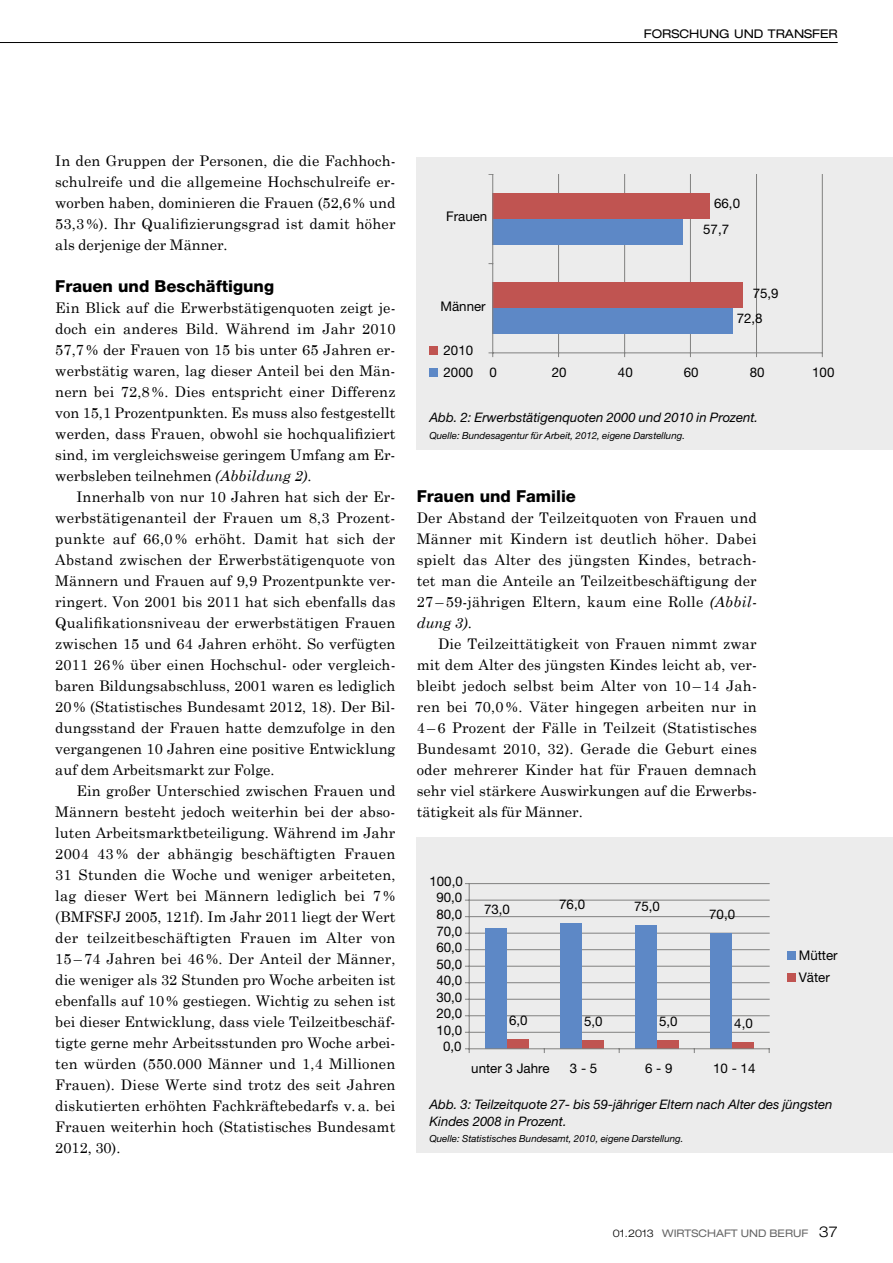
<style>
.page{position:relative;width:893px;height:1263px;background:#fff}
.page>*{position:absolute;margin:0;border:0;box-sizing:border-box;transform-origin:0 0}
.t1{font:800 16.5px "Helvetica Neue";color:#000}
.t2{font:14.7px/21px "Century Schoolbook";letter-spacing:.01em;color:#000;text-align:justify}
.t3{font:13.35px/21.9px "Helvetica Neue";color:#000}
.t4{font:italic 13.2px/16.5px "Helvetica Neue";color:#000}
.t5{font:expanded 12px "Helvetica Neue";color:#000}
.t6{font:expanded 10.5px "Helvetica Neue";color:#676767}
.t7{font:italic 9.75px "Helvetica Neue";color:#000}
.s1{font-style:italic}
.s2{font-weight:300;color:#000}
.s3{font-weight:300;font-size:15px;color:#000}
</style>
<div class="page">
<hr style="left:0;top:42px;width:838px;height:1px;background:#000">
<div style="left:417px;top:157px;width:476px;height:292px;background:#ececec"></div>
<div style="left:417px;top:838px;width:476px;height:315px;background:#ececec"></div>
<hr style="left:558px;top:174px;width:1px;height:179px;background:#818180">
<hr style="left:624px;top:174px;width:1px;height:179px;background:#818180">
<hr style="left:690px;top:174px;width:1px;height:179px;background:#818180">
<hr style="left:756px;top:174px;width:1px;height:179px;background:#818180">
<hr style="left:822px;top:174px;width:1px;height:179px;background:#818180">
<div style="left:493px;top:308px;width:240px;height:26px;background:#5d88c6"></div>
<div style="left:493px;top:219px;width:190px;height:25px;background:#5d88c6"></div>
<div style="left:493px;top:283px;width:250px;height:25px;background:#c05451"></div>
<div style="left:493px;top:194px;width:217px;height:25px;background:#c05451"></div>
<hr style="left:493px;top:353px;width:329px;height:1px;background:#818180">
<hr style="left:492px;top:174px;width:1px;height:179px;background:#818180">
<div style="left:429px;top:346px;width:9px;height:9px;background:#c05451"></div>
<div style="left:429px;top:368px;width:9px;height:9px;background:#5d88c6"></div>
<hr style="left:469px;top:1032px;width:300px;height:1px;background:#818180">
<hr style="left:469px;top:1015px;width:300px;height:1px;background:#818180">
<hr style="left:469px;top:999px;width:300px;height:1px;background:#818180">
<hr style="left:469px;top:982px;width:300px;height:1px;background:#818180">
<hr style="left:469px;top:966px;width:300px;height:1px;background:#818180">
<hr style="left:469px;top:949px;width:300px;height:1px;background:#818180">
<hr style="left:469px;top:933px;width:300px;height:1px;background:#818180">
<hr style="left:469px;top:916px;width:300px;height:1px;background:#818180">
<hr style="left:469px;top:900px;width:300px;height:1px;background:#818180">
<hr style="left:469px;top:883px;width:300px;height:1px;background:#818180">
<div style="left:485px;top:928px;width:22px;height:121px;background:#5d88c6"></div>
<div style="left:560px;top:923px;width:22px;height:126px;background:#5d88c6"></div>
<div style="left:635px;top:925px;width:22px;height:124px;background:#5d88c6"></div>
<div style="left:710px;top:933px;width:22px;height:116px;background:#5d88c6"></div>
<div style="left:507px;top:1039px;width:21px;height:10px;background:#c05451"></div>
<div style="left:582px;top:1040px;width:21px;height:9px;background:#c05451"></div>
<div style="left:657px;top:1040px;width:21px;height:9px;background:#c05451"></div>
<div style="left:732px;top:1042px;width:21px;height:7px;background:#c05451"></div>
<hr style="left:469px;top:884px;width:1px;height:165px;background:#818180">
<hr style="left:469px;top:1048px;width:300px;height:1px;background:#818180">
<svg style="left:465px;top:1048px;width:5px;height:4px"></svg>
<div style="left:787px;top:951px;width:9px;height:9px;background:#5d88c6"></div>
<div style="left:787px;top:973px;width:9px;height:9px;background:#c05451"></div>
<p class="t5" style="left:644px;top:27px;width:195px">FORSCHUNG UND TRANSFER</p>
<p class="t2" style="left:55px;top:150px;width:342px">In den Gruppen der Personen, die die Fachhoch&shy;schulreife und die allgemeine Hochschulreife er&shy;worben haben, dominieren die Frauen (52,6% und 53,3 %). Ihr Qualifizierungsgrad ist damit höher als derjenige der Männer.</p>
<p class="t1" style="left:55px;top:276px;width:220px">Frauen und Beschäftigung</p>
<p class="t2" style="left:55px;top:297px;width:342px">Ein Blick auf die Erwerbstätigenquoten zeigt je&shy;doch ein anderes Bild. Während im Jahr 2010<br>57,7 % der Frauen von 15 bis unter 65 Jahren er&shy;werbstätig waren, lag dieser Anteil bei den Män&shy;nern bei 72,8 %. Dies entspricht einer Differenz von 15,1 Prozentpunkten. Es muss also festgestellt werden, dass Frauen, obwohl sie hochqualifiziert sind, im vergleichsweise geringem Umfang am Er&shy;werbsleben teilnehmen <span class="s1">(Abbildung 2)</span>.</p>
<p class="t2" style="left:55px;top:486px;width:342px;text-indent:21px">Innerhalb von nur 10 Jahren hat sich der Er&shy;werbstätigenanteil der Frauen um 8,3 Prozent&shy;punkte auf 66,0 % erhöht. Damit hat sich der Abstand zwischen der Erwerbstätigenquote von Männern und Frauen auf 9,9 Prozentpunkte ver&shy;ringert. Von 2001 bis 2011 hat sich ebenfalls das Qualifikationsniveau der erwerbstätigen Frauen zwischen 15 und 64 Jahren erhöht. So verfügten 2011 26 % über einen Hochschul- oder vergleich&shy;baren Bildungsabschluss, 2001 waren es lediglich 20% (Statistisches Bundesamt 2012, 18). Der Bil&shy;dungsstand der Frauen hatte demzufolge in den vergangenen 10 Jahren eine positive Entwicklung auf dem Arbeitsmarkt zur Folge.</p>
<p class="t2" style="left:55px;top:780px;width:342px;text-align:left;text-indent:21px">Ein großer Unterschied zwischen Frauen und Männern besteht jedoch weiterhin bei der abso&shy;luten Arbeitsmarktbeteiligung. Während im Jahr 2004 43 % der abhängig beschäftigten Frauen 31 Stunden die Woche und weniger arbeiteten, lag dieser Wert bei Männern lediglich bei 7 % (BMFSFJ 2005, 121f). Im Jahr 2011 liegt der Wert der teilzeitbeschäftigten Frauen im Alter von 15 – 74 Jahren bei 46 %. Der Anteil der Männer, die weniger als 32 Stunden pro Woche arbeiten ist ebenfalls auf 10% gestiegen. Wichtig zu sehen ist bei dieser Entwicklung, dass viele Teilzeitbeschäf&shy;tigte gerne mehr Arbeitsstunden pro Woche arbei&shy;ten würden (550.000 Männer und 1,4 Millionen Frauen). Diese Werte sind trotz des seit Jahren diskutierten erhöhten Fachkräftebedarfs v.a. bei Frauen weiterhin hoch (Statistisches Bundesamt 2012, 30).</p>
<p class="t3" style="left:446px;top:205px;width:43px">Frauen</p>
<p class="t3" style="left:441px;top:295px;width:47px">Männer</p>
<p class="t3" style="left:703px;top:191px;width:38px;line-height:25.3px;text-indent:11px">66,0<br>57,7</p>
<p class="t3" style="left:753px;top:282px;width:27px">75,9</p>
<p class="t3" style="left:737px;top:307px;width:27px">72,8</p>
<p class="t3" style="left:444px;top:339px;width:31px">2010<br>2000</p>
<p class="t3" style="left:490px;top:361px;width:9px">0</p>
<p class="t3" style="left:552px;top:361px;width:16px">20</p>
<p class="t3" style="left:618px;top:361px;width:16px">40</p>
<p class="t3" style="left:684px;top:361px;width:16px">60</p>
<p class="t3" style="left:750px;top:361px;width:16px">80</p>
<p class="t3" style="left:812px;top:361px;width:24px">100</p>
<p class="t4" style="left:429px;top:409px;width:330px">Abb. 2: Erwerbstätigenquoten 2000 und 2010 in Prozent.</p>
<p class="t7" style="left:429px;top:429px;width:257px">Quelle: Bundesagentur für Arbeit, 2012, eigene Darstellung.</p>
<p class="t1" style="left:417px;top:486px;width:161px">Frauen und Familie</p>
<p class="t2" style="left:417px;top:507px;width:342px">Der Abstand der Teilzeitquoten von Frauen und Männer mit Kindern ist deutlich höher. Dabei spielt das Alter des jüngsten Kindes, betrach&shy;tet man die Anteile an Teilzeitbeschäftigung der 27 – 59-jährigen Eltern, kaum eine Rolle <span class="s1">(Abbil&shy;dung 3)</span>.</p>
<p class="t2" style="left:417px;top:633px;width:342px;text-indent:21px">Die Teilzeittätigkeit von Frauen nimmt zwar mit dem Alter des jüngsten Kindes leicht ab, ver&shy;bleibt jedoch selbst beim Alter von 10 – 14 Jah&shy;ren bei 70,0 %. Väter hingegen arbeiten nur in 4 – 6 Prozent der Fälle in Teilzeit (Statistisches Bundesamt 2010, 32). Gerade die Geburt eines oder mehrerer Kinder hat für Frauen demnach sehr viel stärkere Auswirkungen auf die Erwerbs&shy;tätigkeit als für Männer.</p>
<p class="t3" style="left:429px;top:870px;width:35px">100,0</p>
<p class="t3" style="left:436px;top:886px;width:27px">90,0</p>
<p class="t3" style="left:436px;top:903px;width:27px">80,0</p>
<p class="t3" style="left:436px;top:920px;width:27px">70,0</p>
<p class="t3" style="left:436px;top:936px;width:27px">60,0</p>
<p class="t3" style="left:436px;top:953px;width:27px">50,0</p>
<p class="t3" style="left:436px;top:969px;width:27px">40,0</p>
<p class="t3" style="left:436px;top:986px;width:27px">30,0</p>
<p class="t3" style="left:436px;top:1002px;width:27px">20,0</p>
<p class="t3" style="left:436px;top:1019px;width:27px">10,0</p>
<p class="t3" style="left:443px;top:1035px;width:20px">0,0</p>
<p class="t3" style="left:484px;top:898px;width:27px">73,0</p>
<p class="t3" style="left:559px;top:893px;width:27px">76,0</p>
<p class="t3" style="left:634px;top:895px;width:27px">75,0</p>
<p class="t3" style="left:709px;top:903px;width:27px">70,0</p>
<p class="t3" style="left:509px;top:1009px;width:20px">6,0</p>
<p class="t3" style="left:584px;top:1010px;width:20px">5,0</p>
<p class="t3" style="left:659px;top:1010px;width:20px">5,0</p>
<p class="t3" style="left:734px;top:1012px;width:20px">4,0</p>
<p class="t3" style="left:471px;top:1057px;width:80px">unter 3 Jahre</p>
<p class="t3" style="left:570px;top:1057px;width:29px">3 - 5</p>
<p class="t3" style="left:645px;top:1057px;width:29px">6 - 9</p>
<p class="t3" style="left:713px;top:1057px;width:44px">10 - 14</p>
<p class="t3" style="left:799px;top:944px;width:40px">Mütter<br>Väter</p>
<p class="t4" style="left:429px;top:1096px;width:405px">Abb. 3: Teilzeitquote 27- bis 59-jähriger Eltern nach Alter des jüngsten<br>Kindes 2008 in Prozent.</p>
<p class="t7" style="left:429px;top:1133px;width:256px">Quelle: Statistisches Bundesamt, 2010, eigene Darstellung.</p>
<p class="t6" style="left:613px;top:1227px;width:226px"><span class="s2">01.2013</span> WIRTSCHAFT UND BERUF <span class="s3">37</span></p>
</div>
